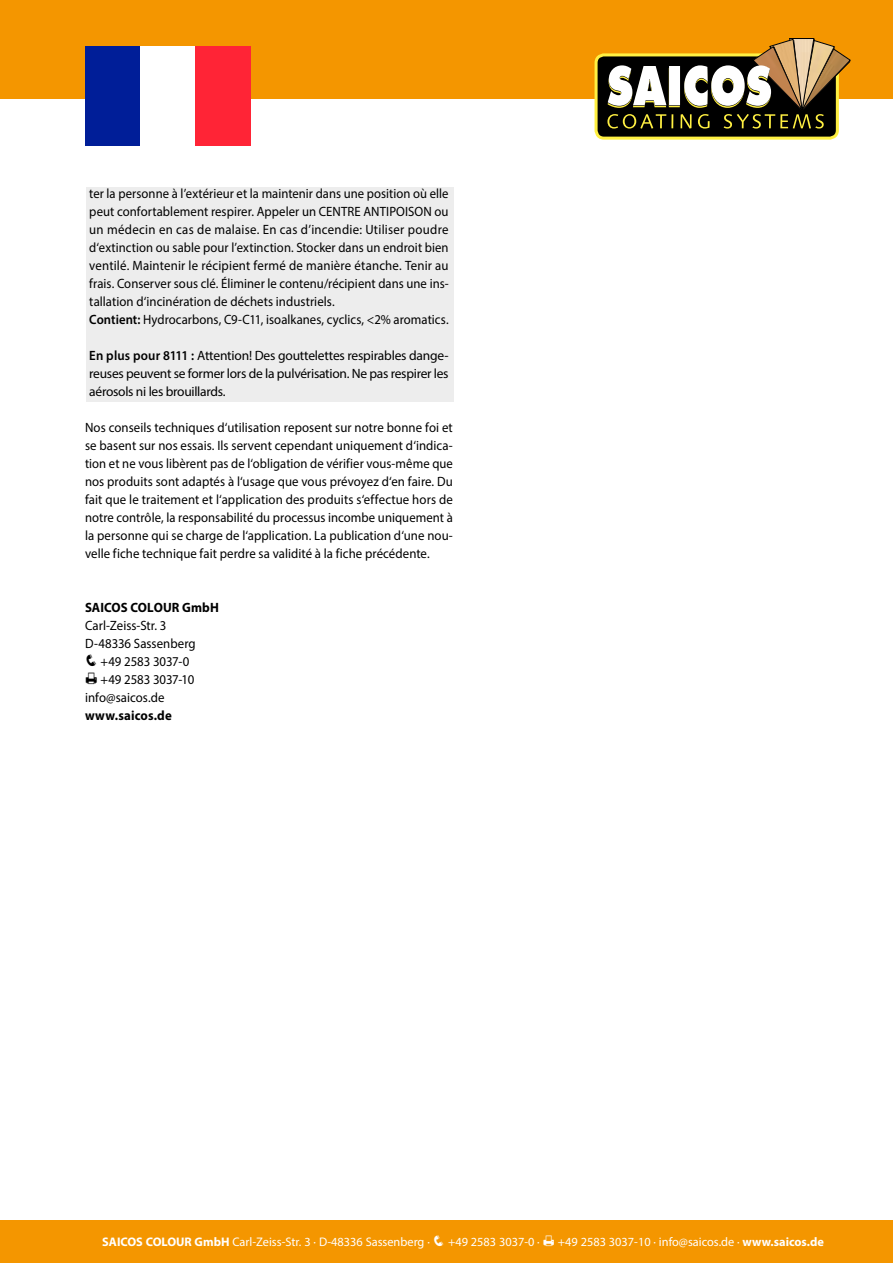
<style>
.page{position:relative;width:893px;height:1263px;background:#fff}
.page>*{position:absolute;margin:0;border:0;box-sizing:border-box;transform-origin:0 0}
.t1{font:13.5px/18px "Myriad Pro";letter-spacing:.005em;color:#000;text-align:justify;scale:.95 1}
.t2{font:13.5px/18px "Myriad Pro";letter-spacing:.005em;color:#000;scale:.94 1}
.t3{font:13.5px/18px "Myriad Pro";letter-spacing:.005em;color:#000;text-align:justify}
.t4{font:700 13.5px "Myriad Pro";letter-spacing:.01em;color:#000;scale:.95 1}
.t5{font:12.45px "Myriad Pro";color:#fff}
.s1{font-weight:600}
.s2{font-weight:700}
</style>
<div class="page">
<div style="left:0;top:0;width:893px;height:99px;background:#f49600"></div>
<div style="left:596px;top:55px;width:241px;height:83px;background:#000;border-radius:8px"></div>
<div style="left:594px;top:53px;width:245px;height:87px;border:3px solid #fff042;border-radius:8px"></div>
<svg style="left:607px;top:38px;width:243px;height:91px"></svg>
<div style="left:0;top:1220px;width:893px;height:43px;background:#f49600"></div>
<div style="left:86px;top:187px;width:367px;height:214px;background:#ededed"></div>
<div style="left:85px;top:47px;width:55px;height:99px;background:#001e98"></div>
<div style="left:140px;top:47px;width:56px;height:99px;background:#fff"></div>
<div style="left:196px;top:47px;width:55px;height:99px;background:#ff2436"></div>
<p class="t2" style="left:89px;top:184px;width:384px">ter la personne à l’extérieur et la maintenir dans une position où elle peut confortablement respirer. Appeler un CENTRE ANTIPOISON ou un médecin en cas de malaise. En cas d’incendie: Utiliser poudre d‘extinction ou sable pour l’extinction. Stocker dans un endroit bien ventilé. Maintenir le récipient fermé de manière étanche. Tenir au frais. Conserver sous clé. Éliminer le contenu/récipient dans une ins&shy;tallation d‘incinération de déchets industriels.<br><span class="s1">Contient:</span> Hydrocarbons, C9-C11, isoalkanes, cyclics, &lt;2% aromatics.</p>
<p class="t3" style="left:89px;top:346px;width:361px"><span class="s1">En plus pour 8111 :</span> Attention! Des gouttelettes respirables dange&shy;reuses peuvent se former lors de la pulvérisation. Ne pas respirer les aérosols ni les brouillards.</p>
<p class="t1" style="left:85px;top:418px;width:389px">Nos conseils techniques d‘utilisation reposent sur notre bonne foi et se basent sur nos essais. Ils servent cependant uniquement d‘indica&shy;tion et ne vous libèrent pas de l‘obligation de vérifier vous-même que nos produits sont adaptés à l‘usage que vous prévoyez d‘en faire. Du fait que le traitement et l‘application des produits s‘effectue hors de notre contrôle, la responsabilité du processus incombe uniquement à la personne qui se charge de l‘application. La publication d‘une nou&shy;velle fiche technique fait perdre sa validité à la fiche précédente.</p>
<p class="t4" style="left:85px;top:599px;width:142px">SAICOS COLOUR GmbH</p>
<p class="t1" style="left:85px;top:616px;width:118px">Carl-Zeiss-Str. 3<br>D-48336 Sassenberg</p>
<p class="t1" style="left:85px;top:652px;width:111px">❑ +49 2583 3037-0</p>
<p class="t1" style="left:101px;top:670px;width:100px">+49 2583 3037-10</p>
<p class="t1" style="left:85px;top:688px;width:85px">info@saicos.de</p>
<p class="t4" style="left:85px;top:707px;width:93px">www.saicos.de</p>
<p class="t5" style="left:102px;top:1234px;width:439px"><span class="s2">SAICOS COLOUR GmbH</span> Carl-Zeiss-Str. 3 · D-48336 Sassenberg · ❑ +49 2583 3037-0 ·</p>
<p class="t5" style="left:558px;top:1234px;width:267px">+49 2583 3037-10 · info@saicos.de · <span class="s2">www.saicos.de</span></p>
</div>
